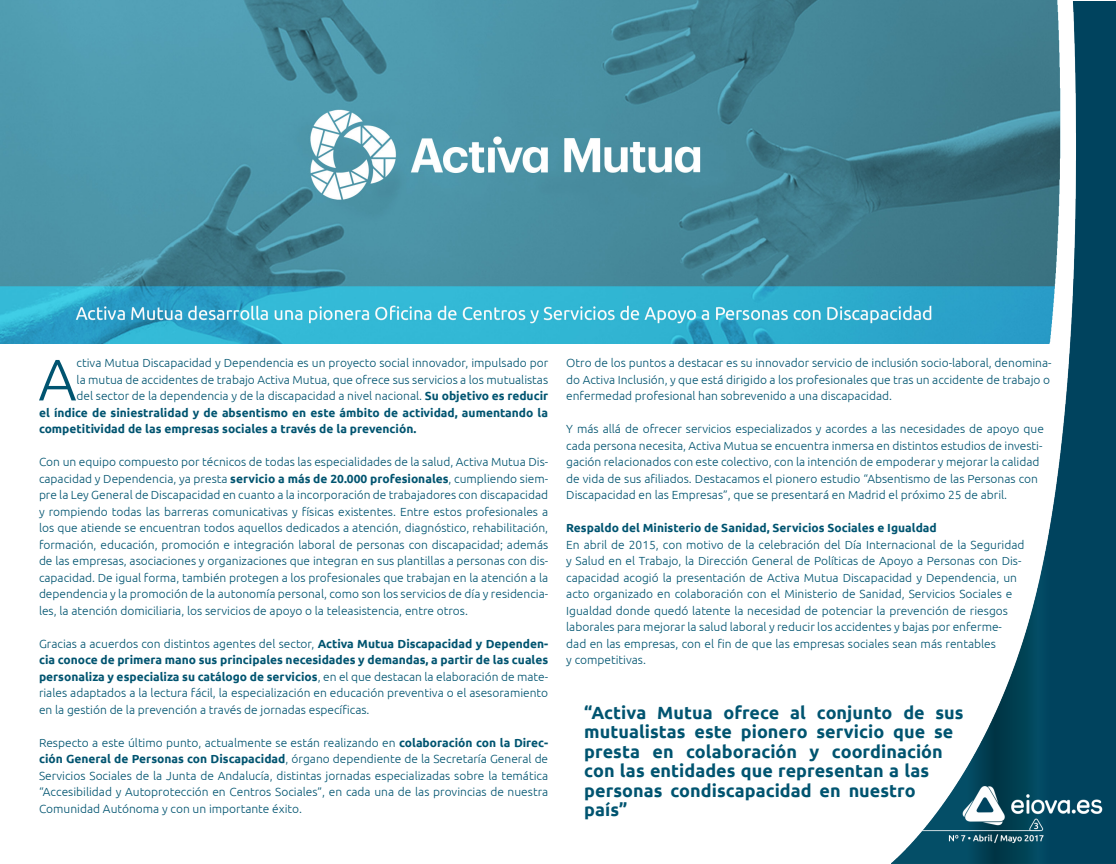
<style>
.page{position:relative;width:1116px;height:864px;background:#fff}
.page>*{position:absolute;margin:0;border:0;box-sizing:border-box;transform-origin:0 0}
.t1{font:300 58.5px "Ubuntu";color:#005470}
.Body_Text{font:700 17.7px/19.5px "Ubuntu";color:#005470}
.t2{font:300 11.7px/16.5px "Ubuntu";color:#005470;text-align:justify}
.t3{font:700 11.7px "Ubuntu";color:#005470}
.s1{font-weight:700}
</style>
<div class="page">
<img style="left:0;top:0;width:1058px;height:344px">
<img style="left:891px;top:1px;width:225px;height:863px">
<p class="t1" style="left:38px;top:344px;width:40px">A</p>
<p class="t2" style="left:77px;top:355px;width:473px">ctiva Mutua Discapacidad y Dependencia es un proyecto social innovador, impulsado por</p>
<p class="t2" style="left:77px;top:371px;width:473px">la mutua de accidentes de trabajo Activa Mutua, que ofrece sus servicios a los mutualistas</p>
<p class="t2" style="left:77px;top:388px;width:473px">del sector de la dependencia y de la discapacidad a nivel nacional. <span class="s1">Su objetivo es reducir</span></p>
<p class="t3" style="left:39px;top:406px;width:511px">el índice de siniestralidad y de absentismo en este ámbito de actividad, aumentando la</p>
<p class="t3" style="left:39px;top:422px;width:379px">competitividad de las empresas sociales a través de la prevención.</p>
<p class="t2" style="left:39px;top:454px;width:511px">Con un equipo compuesto por técnicos de todas las especialidades de la salud, Activa Mutua Dis&shy;capacidad y Dependencia, ya presta <span class="s1">servicio a más de 20.000 profesionales</span>, cumpliendo siem&shy;pre la Ley General de Discapacidad en cuanto a la incorporación de trabajadores con discapacidad y rompiendo todas las barreras comunicativas y físicas existentes. Entre estos profesionales a los que atiende se encuentran todos aquellos dedicados a atención, diagnóstico, rehabilitación, formación, educación, promoción e integración laboral de personas con discapacidad; además de las empresas, asociaciones y organizaciones que integran en sus plantillas a personas con dis&shy;capacidad. De igual forma, también protegen a los profesionales que trabajan en la atención a la dependencia y la promoción de la autonomía personal, como son los servicios de día y residencia&shy;les, la atención domiciliaria, los servicios de apoyo o la teleasistencia, entre otros.</p>
<p class="t2" style="left:39px;top:635px;width:511px">Gracias a acuerdos con distintos agentes del sector, <span class="s1">Activa Mutua Discapacidad y Dependen&shy;cia conoce de primera mano sus principales necesidades y demandas, a partir de las cuales personaliza y especializa su catálogo de servicios</span>, en el que destacan la elaboración de mate&shy;riales adaptados a la lectura fácil, la especialización en educación preventiva o el asesoramiento en la gestión de la prevención a través de jornadas específicas.</p>
<p class="t2" style="left:39px;top:734px;width:511px">Respecto a este último punto, actualmente se están realizando en <span class="s1">colaboración con la Direc&shy;ción General de Personas con Discapacidad</span>, órgano dependiente de la Secretaría General de Servicios Sociales de la Junta de Andalucía, distintas jornadas especializadas sobre la temática “Accesibilidad y Autoprotección en Centros Sociales”, en cada una de las provincias de nuestra Comunidad Autónoma y con un importante éxito.</p>
<p class="t2" style="left:566px;top:355px;width:487px;text-align:left">Otro de los puntos a destacar es su innovador servicio de inclusión socio-laboral, denomina&shy;do Activa Inclusión, y que está dirigido a los profesionales que tras un accidente de trabajo o enfermedad profesional han sobrevenido a una discapacidad.</p>
<p class="t2" style="left:566px;top:421px;width:479px;text-align:left">Y más allá de ofrecer servicios especializados y acordes a las necesidades de apoyo que cada persona necesita, Activa Mutua se encuentra inmersa en distintos estudios de investi&shy;gación relacionados con este colectivo, con la intención de empoderar y mejorar la calidad de vida de sus afiliados. Destacamos el pionero estudio “Absentismo de las Personas con Discapacidad en las Empresas”, que se presentará en Madrid el próximo 25 de abril.</p>
<p class="t3" style="left:566px;top:521px;width:372px">Respaldo del Ministerio de Sanidad, Servicios Sociales e Igualdad</p>
<p class="t2" style="left:566px;top:536px;width:460px;text-align:left">En abril de 2015, con motivo de la celebración del Día Internacional de la Seguridad y Salud en el Trabajo, la Dirección General de Políticas de Apoyo a Personas con Dis&shy;capacidad acogió la presentación de Activa Mutua Discapacidad y Dependencia, un acto organizado en colaboración con el Ministerio de Sanidad, Servicios Sociales e Igualdad donde quedó latente la necesidad de potenciar la prevención de riesgos laborales para mejorar la salud laboral y reducir los accidentes y bajas por enferme&shy;dad en las empresas, con el fin de que las empresas sociales sean más rentables<br>y competitivas.</p>
<p class="Body_Text" style="left:584px;top:703px;width:381px">“Activa Mutua ofrece al conjunto de sus mutualistas este pionero servicio que se presta en colaboración y coordinación con las entidades que representan a las personas condiscapacidad en nuestro<br>país”</p>
</div>
